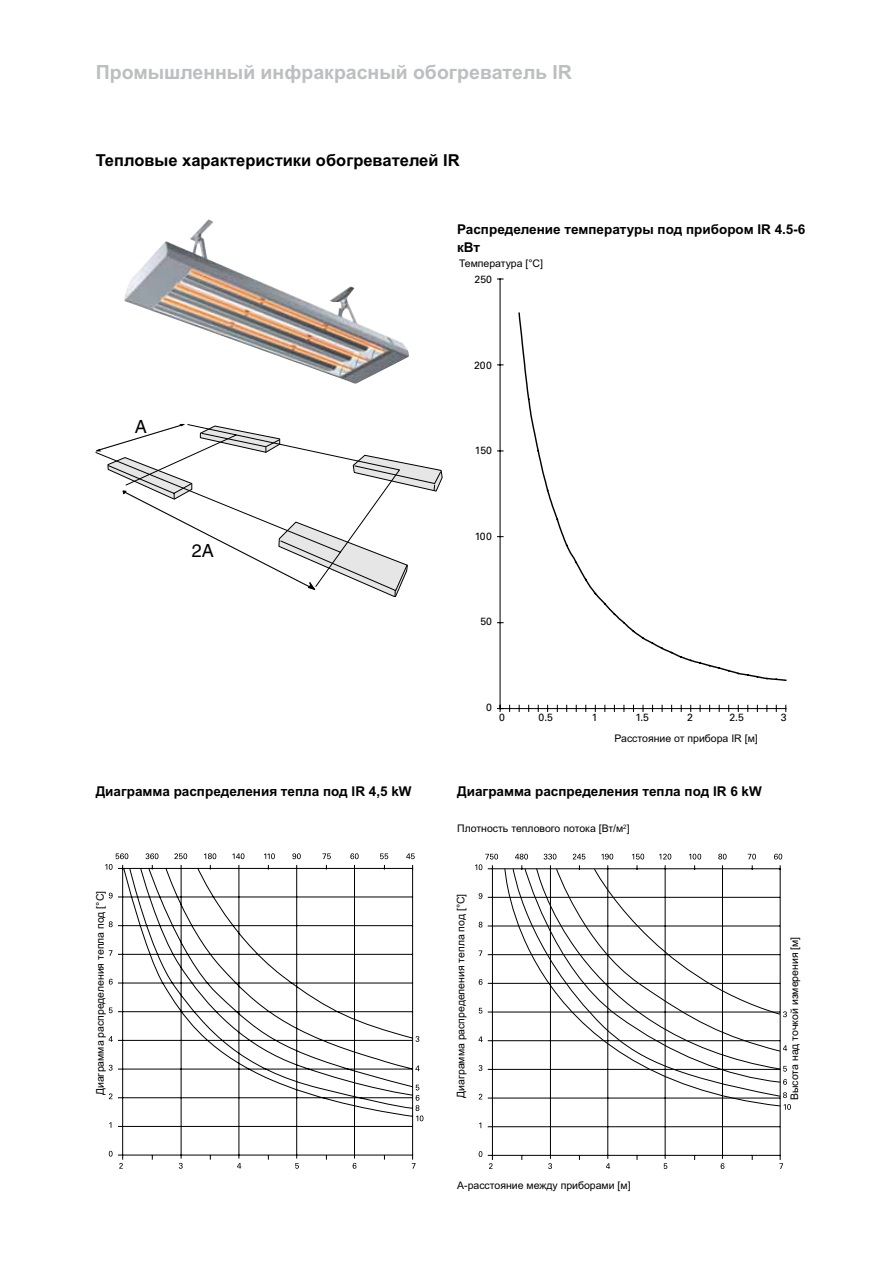
<style>
.page{position:relative;width:893px;height:1263px;background:#fff}
.page>*{position:absolute;margin:0;border:0;box-sizing:border-box;transform-origin:0 0}
.t1{font:700 19.5px "Arial Cyr";color:#bcbec0}
.t2{font:18.15px "Helvetica";color:#000}
.t3{font:700 16.5px "Arial Cyr";color:#000}
.t4{font:700 13.5px/18px "Arial Cyr";color:#000}
.t5{font:10.5px "Arial Cyr";color:#000}
.t6{font:10.5px "Univers";color:#000}
</style>
<div class="page">
<img style="left:124px;top:219px;width:285px;height:165px">
<svg style="left:118px;top:864px;width:296px;height:296px"></svg>
<svg style="left:109px;top:893px;width:4px;height:5px"></svg>
<svg style="left:109px;top:921px;width:4px;height:6px"></svg>
<svg style="left:109px;top:950px;width:3px;height:6px"></svg>
<svg style="left:109px;top:979px;width:4px;height:5px"></svg>
<svg style="left:109px;top:1007px;width:4px;height:6px"></svg>
<svg style="left:109px;top:1036px;width:4px;height:6px"></svg>
<svg style="left:109px;top:1065px;width:4px;height:5px"></svg>
<svg style="left:109px;top:1093px;width:3px;height:6px"></svg>
<svg style="left:109px;top:1151px;width:4px;height:5px"></svg>
<svg style="left:119px;top:1163px;width:4px;height:5px"></svg>
<svg style="left:179px;top:1163px;width:4px;height:6px"></svg>
<svg style="left:237px;top:1163px;width:4px;height:5px"></svg>
<svg style="left:295px;top:1163px;width:4px;height:6px"></svg>
<svg style="left:353px;top:1163px;width:3px;height:6px"></svg>
<svg style="left:416px;top:1036px;width:3px;height:6px"></svg>
<svg style="left:415px;top:1065px;width:5px;height:6px"></svg>
<svg style="left:416px;top:1085px;width:7px;height:36px"></svg>
<svg style="left:105px;top:853px;width:23px;height:17px"></svg>
<svg style="left:146px;top:853px;width:12px;height:6px"></svg>
<svg style="left:174px;top:853px;width:13px;height:6px"></svg>
<svg style="left:204px;top:853px;width:12px;height:6px"></svg>
<svg style="left:232px;top:853px;width:12px;height:6px"></svg>
<svg style="left:264px;top:853px;width:11px;height:6px"></svg>
<svg style="left:292px;top:853px;width:9px;height:6px"></svg>
<svg style="left:322px;top:853px;width:9px;height:6px"></svg>
<svg style="left:350px;top:853px;width:9px;height:6px"></svg>
<svg style="left:380px;top:853px;width:8px;height:6px"></svg>
<svg style="left:406px;top:853px;width:9px;height:6px"></svg>
<svg style="left:95px;top:424px;width:348px;height:172px"></svg>
<hr style="left:500px;top:279px;width:1px;height:429px;background:#000">
<hr style="left:500px;top:708px;width:286px;height:1px;background:#000">
<svg style="left:497px;top:705px;width:6px;height:6px"></svg>
<svg style="left:518px;top:312px;width:269px;height:369px"></svg>
<svg style="left:487px;top:865px;width:294px;height:295px"></svg>
<svg style="left:479px;top:893px;width:3px;height:6px"></svg>
<svg style="left:479px;top:922px;width:3px;height:5px"></svg>
<svg style="left:479px;top:950px;width:3px;height:6px"></svg>
<svg style="left:479px;top:979px;width:3px;height:6px"></svg>
<svg style="left:479px;top:1008px;width:3px;height:5px"></svg>
<svg style="left:479px;top:1036px;width:4px;height:6px"></svg>
<svg style="left:479px;top:1065px;width:3px;height:6px"></svg>
<svg style="left:479px;top:1094px;width:3px;height:5px"></svg>
<svg style="left:479px;top:1151px;width:3px;height:6px"></svg>
<svg style="left:489px;top:1163px;width:4px;height:6px"></svg>
<svg style="left:548px;top:1163px;width:4px;height:6px"></svg>
<svg style="left:606px;top:1163px;width:4px;height:6px"></svg>
<svg style="left:664px;top:1163px;width:3px;height:6px"></svg>
<svg style="left:721px;top:1163px;width:3px;height:6px"></svg>
<svg style="left:779px;top:1163px;width:4px;height:6px"></svg>
<svg style="left:783px;top:1011px;width:4px;height:6px"></svg>
<svg style="left:783px;top:1045px;width:4px;height:6px"></svg>
<svg style="left:783px;top:1066px;width:4px;height:5px"></svg>
<svg style="left:783px;top:1079px;width:4px;height:6px"></svg>
<svg style="left:783px;top:1092px;width:4px;height:6px"></svg>
<svg style="left:784px;top:1104px;width:7px;height:6px"></svg>
<svg style="left:475px;top:854px;width:23px;height:16px"></svg>
<svg style="left:515px;top:854px;width:13px;height:5px"></svg>
<svg style="left:544px;top:854px;width:12px;height:5px"></svg>
<svg style="left:573px;top:854px;width:12px;height:5px"></svg>
<svg style="left:601px;top:854px;width:12px;height:5px"></svg>
<svg style="left:632px;top:854px;width:12px;height:5px"></svg>
<svg style="left:659px;top:854px;width:12px;height:5px"></svg>
<svg style="left:689px;top:854px;width:12px;height:5px"></svg>
<svg style="left:718px;top:854px;width:9px;height:5px"></svg>
<svg style="left:748px;top:854px;width:8px;height:5px"></svg>
<svg style="left:774px;top:854px;width:8px;height:5px"></svg>
<svg style="left:504px;top:868px;width:277px;height:239px"></svg>
<h1 class="t1" style="left:96px;top:61px;width:478px">Промышленный инфракрасный обогреватель IR</h1>
<h3 class="t3" style="left:96px;top:151px;width:365px">Тепловые характеристики обогревателей IR</h3>
<p class="t4" style="left:457px;top:220px;width:350px">Распределение температуры под прибором IR 4.5-6 кВт</p>
<p class="t5" style="left:459px;top:257px;width:86px">Температура [°C]</p>
<p class="t6" style="left:474px;top:273px;width:19px">250</p>
<h2 class="t2" style="left:135px;top:416px;width:14px">A</h2>
<h2 class="t2" style="left:192px;top:540px;width:24px">2A</h2>
<p class="t6" style="left:474px;top:359px;width:19px">200</p>
<p class="t6" style="left:475px;top:444px;width:19px">150</p>
<p class="t6" style="left:475px;top:530px;width:19px">100</p>
<p class="t6" style="left:480px;top:615px;width:13px">50</p>
<p class="t6" style="left:486px;top:701px;width:7px">0</p>
<p class="t6" style="left:499px;top:711px;width:7px">0</p>
<p class="t6" style="left:538px;top:711px;width:16px">0.5</p>
<p class="t6" style="left:592px;top:711px;width:7px">1</p>
<p class="t6" style="left:636px;top:711px;width:15px">1.5</p>
<p class="t6" style="left:687px;top:711px;width:7px">2</p>
<p class="t6" style="left:729px;top:711px;width:16px">2.5</p>
<p class="t6" style="left:781px;top:711px;width:7px">3</p>
<p class="t5" style="left:614px;top:732px;width:145px">Расстояние от прибора IR [м]</p>
<p class="t4" style="left:96px;top:782px;width:317px">Диаграмма распределения тепла под IR 4,5 kW</p>
<p class="t4" style="left:457px;top:782px;width:306px">Диаграмма распределения тепла под IR 6 kW</p>
<p class="t5" style="left:457px;top:822px;width:174px">Плотность теплового потока [Вт/м<sup>2</sup>]</p>
<p class="t5" style="left:94px;top:1095px;width:206px;rotate:-90deg">Диаграмма распределения тепла под [°C]</p>
<p class="t5" style="left:455px;top:1098px;width:206px;rotate:-90deg">Диаграмма распределения тепла под [°C]</p>
<p class="t5" style="left:789px;top:1100px;width:165px;rotate:-90deg">Высота над точкой измерения [м]</p>
<p class="t5" style="left:457px;top:1180px;width:175px">А-расстояние между приборами [м]</p>
</div>
